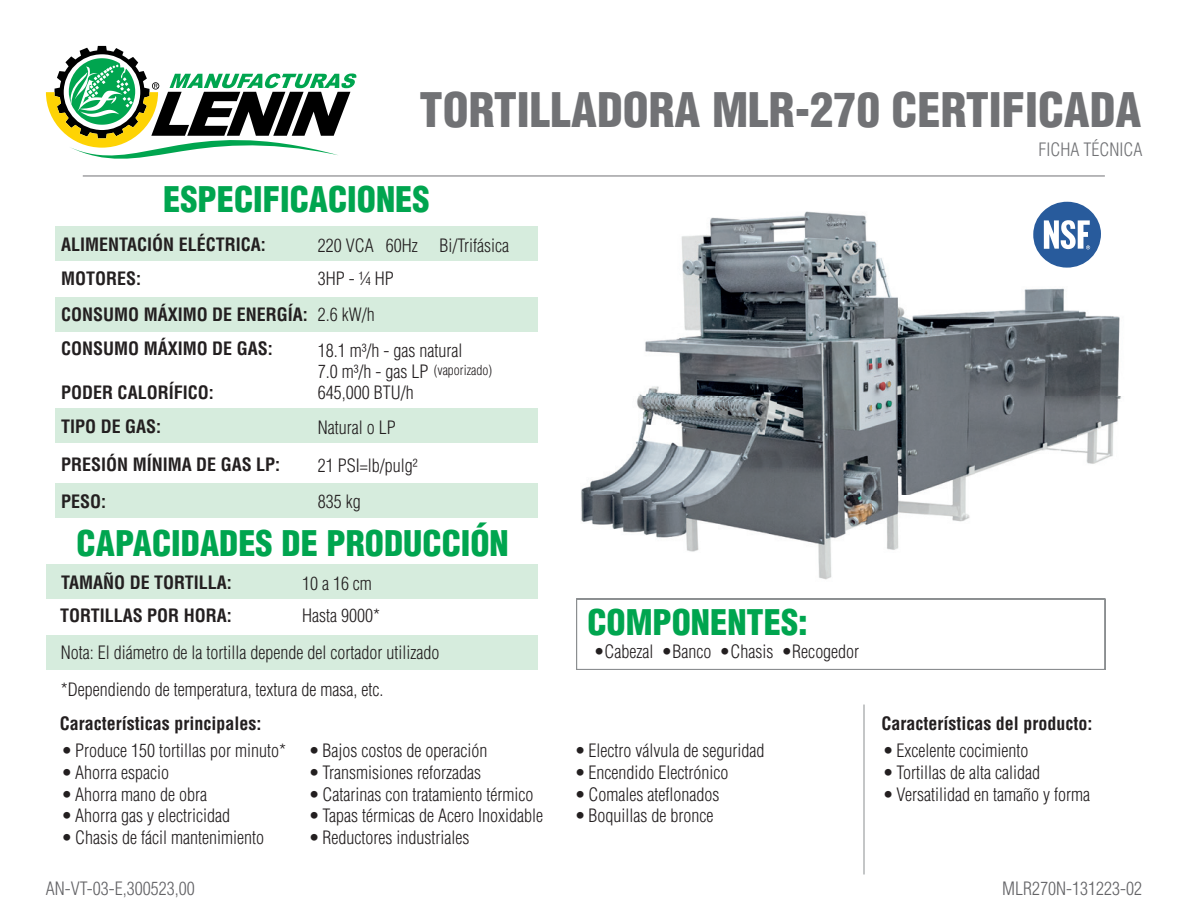
<style>
.page{position:relative;width:1188px;height:918px;background:#fff}
.page>*{position:absolute;margin:0;border:0;box-sizing:border-box;transform-origin:0 0}
.t1{font:900 condensed 46.5px "Helvetica";color:#717275}
.t2{font:900 condensed 34.5px "Helvetica";color:#00a54f}
.t3{font:300 condensed 18px/32.4px "Helvetica";color:#231f20}
.t4{font:700 condensed 18px/32.2px "Helvetica LT Std";color:#231f20}
.t5{font:300 condensed 18px "Helvetica";color:#636366}
.t6{font:300 condensed 18px "Helvetica LT Std";color:#717275}
.s1{font-size:13.5px}
.s2{font-family:"Helvetica LT Std";font-weight:700}
</style>
<div class="page">
<svg style="left:46px;top:46px;width:311px;height:131px"></svg>
<hr style="left:83px;top:176px;width:1022px;height:1px;background:#717275">
<div style="left:46px;top:635px;width:492px;height:35px;background:#d6ecdd"></div>
<div style="left:46px;top:564px;width:492px;height:35px;background:#d6ecdd"></div>
<svg style="left:576px;top:598px;width:530px;height:72px"></svg>
<hr style="left:864px;top:705px;width:1px;height:170px;background:#8b8e90">
<img style="left:581px;top:201px;width:540px;height:379px">
<svg style="left:1033px;top:202px;width:68px;height:66px"></svg>
<div style="left:55px;top:226px;width:483px;height:35px;background:#d6ecdd"></div>
<div style="left:55px;top:408px;width:483px;height:35px;background:#d6ecdd"></div>
<div style="left:55px;top:297px;width:483px;height:35px;background:#d6ecdd"></div>
<div style="left:55px;top:483px;width:483px;height:35px;background:#d6ecdd"></div>
<h1 class="t1" style="left:420px;top:81px;width:723px">TORTILLADORA MLR-270 CERTIFICADA</h1>
<h2 class="t2" style="left:163px;top:178px;width:268px">ESPECIFICACIONES</h2>
<p class="t4" style="left:61px;top:228px;width:206px;line-height:33.6px">ALIMENTACIÓN ELÉCTRICA:<br>MOTORES:</p>
<p class="t4" style="left:61px;top:297px;width:248px;line-height:34.8px">CONSUMO MÁXIMO DE ENERGÍA:<br>CONSUMO MÁXIMO DE GAS:</p>
<p class="t3" style="left:318px;top:229px;width:193px">220 VCA 60Hz Bi/Trifásica</p>
<p class="t3" style="left:318px;top:262px;width:77px">3HP - ¼ HP</p>
<p class="t3" style="left:318px;top:298px;width:58px">2.6 kW/h</p>
<p class="t3" style="left:318px;top:334px;width:146px">18.1 m³/h - gas natural</p>
<p class="t4" style="left:61px;top:376px;width:154px">PODER CALORÍFICO:</p>
<p class="t3" style="left:318px;top:355px;width:176px">7.0 m³/h - gas LP <span class="s1">(vaporizado)</span></p>
<p class="t3" style="left:318px;top:376px;width:97px">645,000 BTU/h</p>
<p class="t4" style="left:61px;top:410px;width:102px">TIPO DE GAS:</p>
<p class="t3" style="left:318px;top:411px;width:79px">Natural o LP</p>
<p class="t4" style="left:61px;top:448px;width:221px">PRESIÓN MÍNIMA DE GAS LP:</p>
<p class="t3" style="left:318px;top:447px;width:101px;line-height:36.5px">21 PSI=lb/pulg²<br>835 kg</p>
<p class="t4" style="left:61px;top:485px;width:47px">PESO:</p>
<h2 class="t2" style="left:77px;top:522px;width:434px">CAPACIDADES DE PRODUCCIÓN</h2>
<p class="t4" style="left:60px;top:566px;width:173px">TAMAÑO DE TORTILLA:<br>TORTILLAS POR HORA:</p>
<p class="t3" style="left:302px;top:567px;width:79px">10 a 16 cm<br>Hasta 9000*</p>
<p class="t3" style="left:61px;top:636px;width:380px">Nota: El diámetro de la tortilla depende del cortador utilizado</p>
<p class="t3" style="left:61px;top:673px;width:324px">*Dependiendo de temperatura, textura de masa, etc.</p>
<h2 class="t2" style="left:587px;top:600px;width:222px">COMPONENTES:</h2>
<p class="t3" style="left:594px;top:636px;width:267px">•Cabezal •Banco •Chasis •Recogedor</p>
<p class="t6" style="left:1039px;top:138px;width:106px">FICHA TÉCNICA</p>
<p class="t4" style="left:60px;top:707px;width:203px">Características principales:</p>
<p class="t4" style="left:881px;top:707px;width:212px">Características del producto:</p>
<p class="t3" style="left:63px;top:735px;width:224px"><span class="s2">•</span> Produce 150 tortillas por minuto*</p>
<p class="t3" style="left:63px;top:756px;width:108px"><span class="s2">•</span> Ahorra espacio</p>
<p class="t3" style="left:63px;top:778px;width:146px"><span class="s2">•</span> Ahorra mano de obra</p>
<p class="t3" style="left:63px;top:799px;width:169px"><span class="s2">•</span> Ahorra gas y electricidad</p>
<p class="t3" style="left:63px;top:821px;width:203px"><span class="s2">•</span> Chasis de fácil mantenimiento</p>
<p class="t3" style="left:577px;top:735px;width:189px"><span class="s2">•</span> Electro válvula de seguridad</p>
<p class="t3" style="left:577px;top:756px;width:153px"><span class="s2">•</span> Encendido Electrónico</p>
<p class="t3" style="left:577px;top:778px;width:145px"><span class="s2">•</span> Comales ateflonados</p>
<p class="t3" style="left:577px;top:799px;width:138px"><span class="s2">•</span> Boquillas de bronce</p>
<p class="t3" style="left:310px;top:735px;width:178px"><span class="s2">•</span> Bajos costos de operación</p>
<p class="t3" style="left:310px;top:756px;width:172px"><span class="s2">•</span> Transmisiones reforzadas</p>
<p class="t3" style="left:310px;top:778px;width:225px"><span class="s2">•</span> Catarinas con tratamiento térmico</p>
<p class="t3" style="left:310px;top:799px;width:234px"><span class="s2">•</span> Tapas térmicas de Acero Inoxidable</p>
<p class="t3" style="left:310px;top:821px;width:161px"><span class="s2">•</span> Reductores industriales</p>
<p class="t3" style="left:885px;top:735px;width:146px"><span class="s2">•</span> Excelente cocimiento</p>
<p class="t3" style="left:885px;top:756px;width:157px"><span class="s2">•</span> Tortillas de alta calidad</p>
<p class="t3" style="left:885px;top:778px;width:207px"><span class="s2">•</span> Versatilidad en tamaño y forma</p>
<p class="t5" style="left:46px;top:878px;width:150px">AN-VT-03-E,300523,00</p>
<p class="t5" style="left:1002px;top:878px;width:141px">MLR270N-131223-02</p>
</div>
